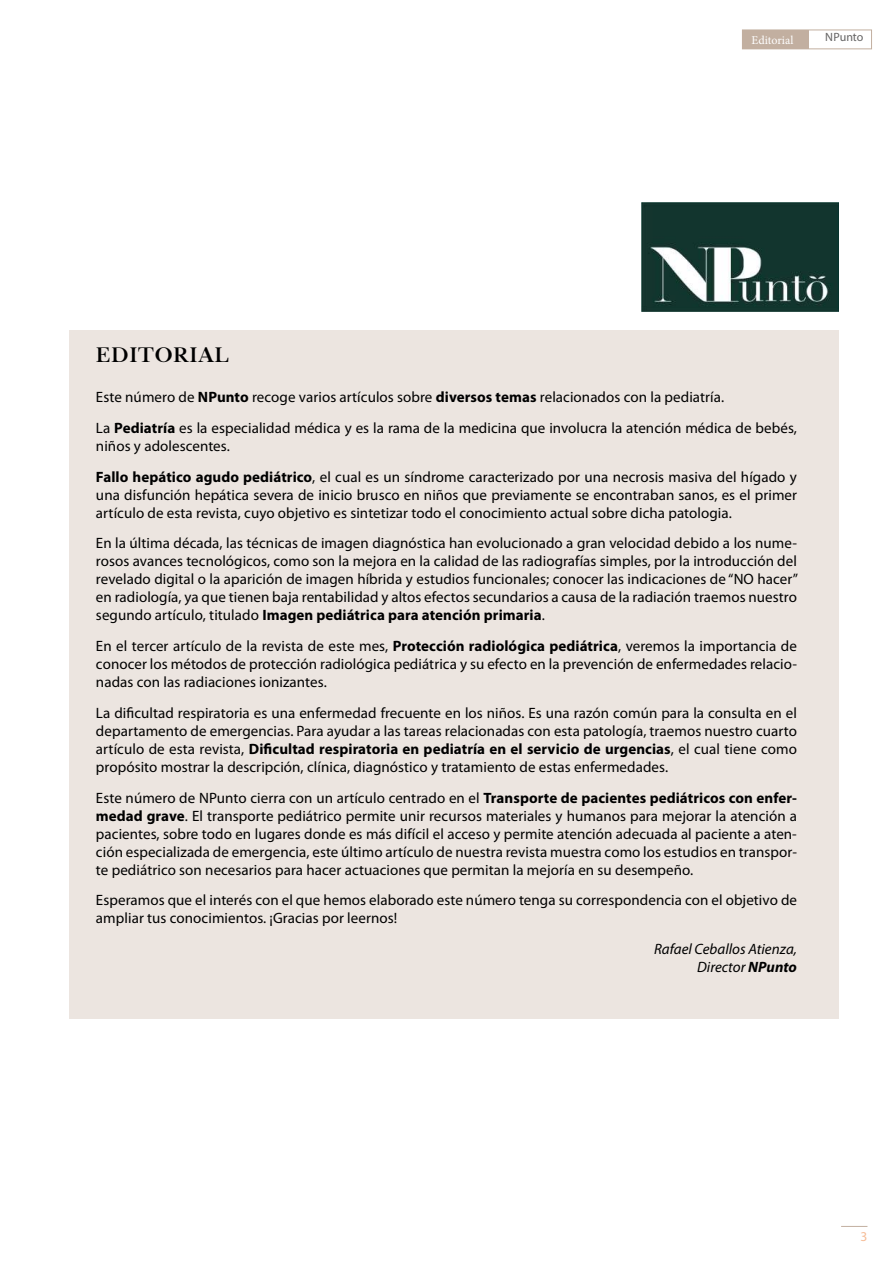
<style>
.page{position:relative;width:893px;height:1263px;background:#fff}
.page>*{position:absolute;margin:0;border:0;box-sizing:border-box;transform-origin:0 0}
.t1{font:700 21px "Baskerville F";letter-spacing:.04em;color:#000}
.t2{font:15px/18px "Myriad Pro";letter-spacing:.005em;color:#000}
.t3{font:italic 15px/17.5px "Myriad Pro";color:#000;text-align:right}
.t4{font:13.5px "Myriad Pro";color:#f6bc96}
.t5{font:12px "Minion Pro";color:#fff}
.t6{font:12px "Myriad Pro";letter-spacing:-.005em;color:#646363}
.s1{font-weight:700}
</style>
<div class="page">
<svg style="left:841px;top:1226px;width:26px;height:1px"></svg>
<img style="left:641px;top:202px;width:198px;height:110px">
<div style="left:69px;top:330px;width:770px;height:689px;background:#ece5e0"></div>
<div style="left:742px;top:30px;width:130px;height:19px;border:1px solid #c2afa0"></div>
<div style="left:742px;top:30px;width:66px;height:19px;background:#c2afa0"></div>
<p class="t5" style="left:751px;top:32px;width:43px">Editorial</p>
<p class="t6" style="left:825px;top:30px;width:40px">NPunto</p>
<h1 class="t1" style="left:96px;top:342px;width:134px">EDITORIAL</h1>
<p class="t2" style="left:96px;top:381px;width:702px;line-height:30.8px">Este número de <span class="s1">NPunto</span> recoge varios artículos sobre <span class="s1">diversos temas</span> relacionados con la pediatría.<br>La <span class="s1">Pediatría</span> es la especialidad médica y es la rama de la medicina que involucra la atención médica de bebés,</p>
<p class="t2" style="left:96px;top:430px;width:702px;line-height:30.8px">niños y adolescentes.<br><span class="s1">Fallo hepático agudo pediátrico</span>, el cual es un síndrome caracterizado por una necrosis masiva del hígado y</p>
<p class="t2" style="left:96px;top:485px;width:703px">una disfunción hepática severa de inicio brusco en niños que previamente se encontraban sanos, es el primer artículo de esta revista, cuyo objetivo es sintetizar todo el conocimiento actual sobre dicha patologia.</p>
<p class="t2" style="left:96px;top:534px;width:704px;text-align:justify">En la última década, las técnicas de imagen diagnóstica han evolucionado a gran velocidad debido a los nume&shy;rosos avances tecnológicos, como son la mejora en la calidad de las radiografías simples, por la introducción del revelado digital o la aparición de imagen híbrida y estudios funcionales; conocer las indicaciones de “NO hacer” en radiología, ya que tienen baja rentabilidad y altos efectos secundarios a causa de la radiación traemos nuestro segundo artículo, titulado <span class="s1">Imagen pediátrica para atención primaria</span>.</p>
<p class="t2" style="left:96px;top:637px;width:702px;text-align:justify">En el tercer artículo de la revista de este mes, <span class="s1">Protección radiológica pediátrica</span>, veremos la importancia de conocer los métodos de protección radiológica pediátrica y su efecto en la prevención de enfermedades relacio&shy;nadas con las radiaciones ionizantes.</p>
<p class="t2" style="left:96px;top:704px;width:702px;text-align:justify">La dificultad respiratoria es una enfermedad frecuente en los niños. Es una razón común para la consulta en el departamento de emergencias. Para ayudar a las tareas relacionadas con esta patología, traemos nuestro cuarto artículo de esta revista, <span class="s1">Dificultad respiratoria en pediatría en el servicio de urgencias</span>, el cual tiene como propósito mostrar la descripción, clínica, diagnóstico y tratamiento de estas enfermedades.</p>
<p class="t2" style="left:96px;top:788px;width:702px;text-align:justify">Este número de NPunto cierra con un artículo centrado en el <span class="s1">Transporte de pacientes pediátricos con enfer&shy;medad grave</span>. El transporte pediátrico permite unir recursos materiales y humanos para mejorar la atención a pacientes, sobre todo en lugares donde es más difícil el acceso y permite atención adecuada al paciente a aten&shy;ción especializada de emergencia, este último artículo de nuestra revista muestra como los estudios en transpor&shy;te pediátrico son necesarios para hacer actuaciones que permitan la mejoría en su desempeño.</p>
<p class="t2" style="left:96px;top:891px;width:703px">Esperamos que el interés con el que hemos elaborado este número tenga su correspondencia con el objetivo de ampliar tus conocimientos. ¡Gracias por leernos!</p>
<p class="t3" style="left:654px;top:940px;width:144px">Rafael Ceballos Atienza,<br>Director <span class="s1">NPunto</span></p>
<p class="t4" style="left:860px;top:1228px;width:8px">3</p>
</div>
